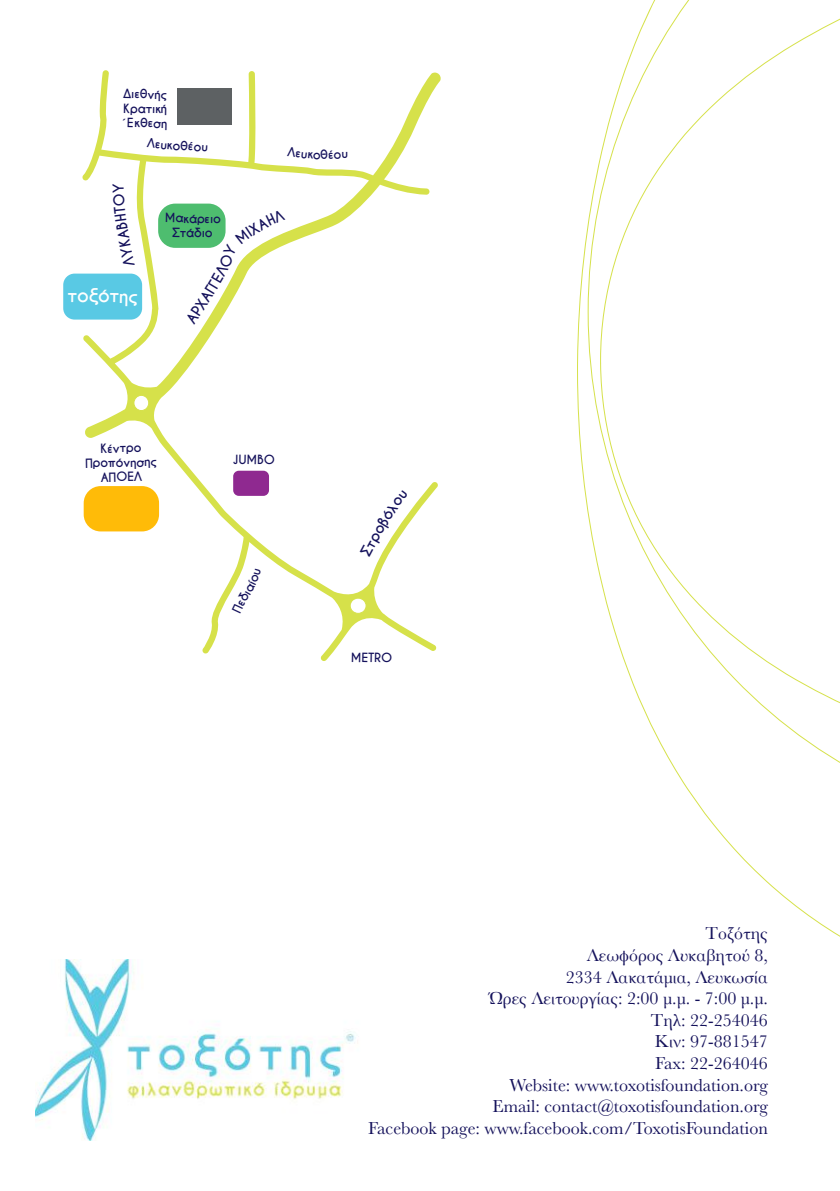
<style>
.page{position:relative;width:840px;height:1191px;background:#fff}
.page>*{position:absolute;margin:0;border:0;box-sizing:border-box;transform-origin:0 0}
.t1{font:18px/21.6px "Baskerville";color:#14115b;text-align:right}
.t2{font:700 18px "Caviar Dreams";color:#fff}
.t3{font:700 12px/14.4px "Caviar Dreams";color:#14115b;text-align:center}
</style>
<div class="page">
<svg style="left:577px;top:0;width:262px;height:936px"></svg>
<img style="left:36px;top:959px;width:320px;height:181px">
<div style="left:63px;top:274px;width:79px;height:45px;background:#59c9e4;border-radius:11px"></div>
<svg style="left:82px;top:70px;width:358px;height:591px"></svg>
<svg style="left:133px;top:395px;width:16px;height:16px"></svg>
<svg style="left:349px;top:597px;width:17px;height:17px"></svg>
<svg style="left:231px;top:569px;width:30px;height:44px"></svg>
<svg style="left:359px;top:490px;width:49px;height:67px"></svg>
<svg style="left:185px;top:209px;width:100px;height:116px"></svg>
<svg style="left:287px;top:147px;width:60px;height:13px"></svg>
<svg style="left:147px;top:138px;width:60px;height:14px"></svg>
<svg style="left:112px;top:184px;width:23px;height:83px"></svg>
<p class="t3" style="left:123px;top:87px;width:47px;text-align:justify;rotate:1deg">Διεθνής Κρατική Έ κθεση</p>
<p class="t2" style="left:68px;top:284px;width:72px;rotate:1deg">τοξότης</p>
<p class="t3" style="left:165px;top:211px;width:58px;rotate:1deg">Μακάρειο<br>Στάδιο</p>
<p class="t3" style="left:85px;top:442px;width:73px;rotate:-1deg">Κέντρο<br>Προπόνησης<br>ΑΠΟΕΛ</p>
<p class="t3" style="left:233px;top:452px;width:43px;rotate:1deg">JUMBO</p>
<p class="t3" style="left:351px;top:650px;width:43px;rotate:1deg">METRO</p>
<p class="t1" style="left:368px;top:923px;width:401px">Τοξότης<br>Λεωφόρος Λυκαβητού 8,<br>2334 Λακατάμια, Λευκωσία<br>Ώρες Λειτουργίας: 2:00 μ.μ. - 7:00 μ.μ.<br>Τηλ: 22-254046<br>Κιν: 97-881547<br>Fax: 22-264046<br>Website: www.toxotisfoundation.org<br>Email: contact@toxotisfoundation.org<br>Facebook page: www.facebook.com/ToxotisFoundation</p>
</div>
